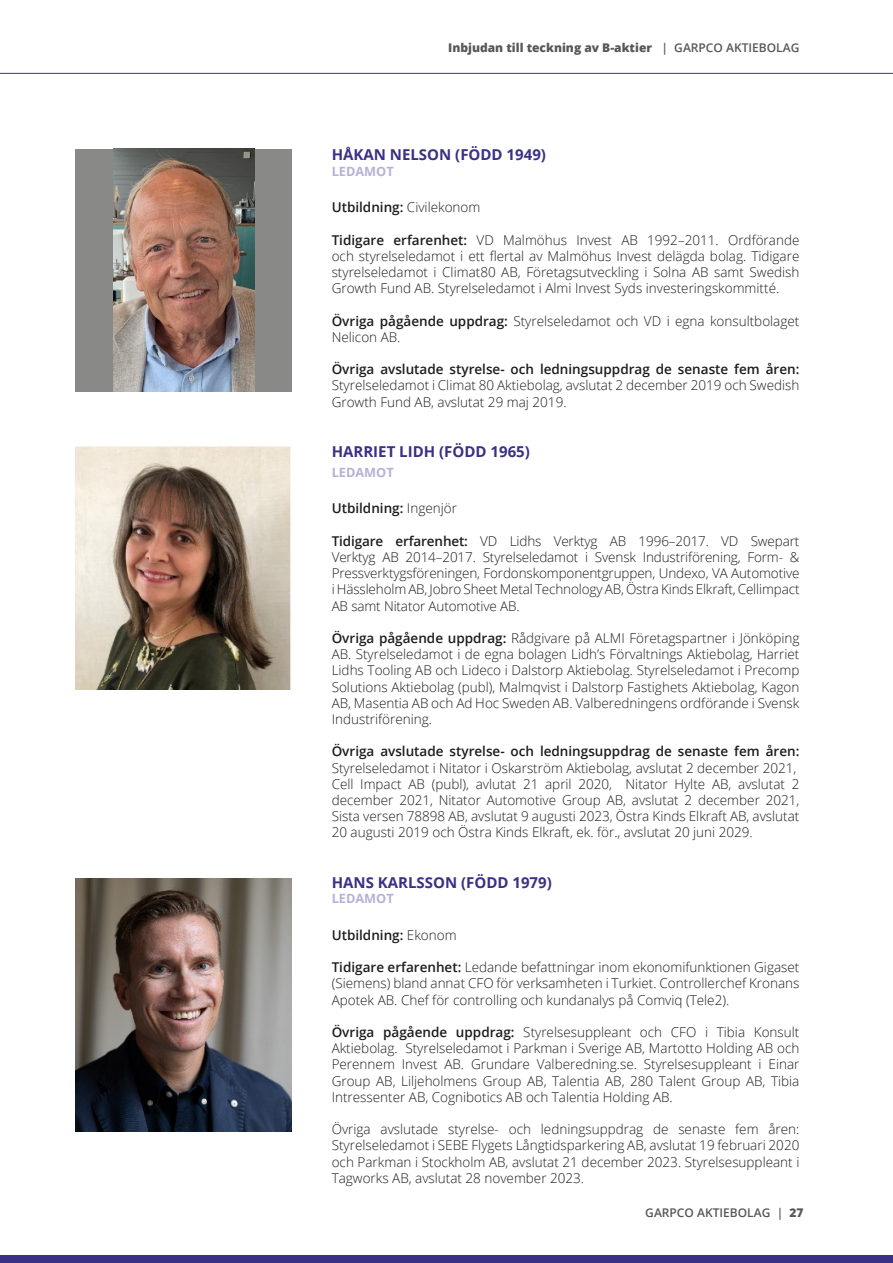
<style>
.page{position:relative;width:893px;height:1263px;background:#fff}
.page>*{position:absolute;margin:0;border:0;box-sizing:border-box;transform-origin:0 0}
.t1{font:700 15px "Open Sans";color:#393185}
.t2{font:300 13.5px/16.2px "Open Sans";color:#1d1d1b;text-align:justify}
.t3{font:600 13.5px "Open Sans";color:#1d1d1b}
.t4{font:700 12.75px "Open Sans";color:#b6b1d6}
.t5{font:800 12px "Open Sans";color:#575756}
.t6{font:600 12px "Open Sans";color:#575756}
.s1{font-weight:600}
.s2{font-weight:300}
.s3{font-weight:800}
</style>
<div class="page">
<div style="left:0;top:1255px;width:893px;height:8px;background:#393185"></div>
<hr style="left:0;top:73px;width:893px;height:1px;background:#393185">
<div style="left:76px;top:149px;width:216px;height:243px;background:#898988"></div>
<img style="left:113px;top:149px;width:142px;height:243px">
<img style="left:76px;top:446px;width:216px;height:243px">
<img style="left:76px;top:878px;width:216px;height:253px">
<p class="t5" style="left:448px;top:38px;width:353px">Inbjudan till teckning av B-aktier <span class="s1">| GARPCO AKTIEBOLAG</span></p>
<p class="t1" style="left:332px;top:144px;width:216px">HÅKAN NELSON (FÖDD 1949)</p>
<p class="t4" style="left:332px;top:162px;width:64px">LEDAMOT</p>
<p class="t3" style="left:332px;top:198px;width:150px">Utbildning: <span class="s2">Civilekonom</span></p>
<p class="t2" style="left:332px;top:231px;width:469px"><span class="s1">Tidigare erfarenhet:</span> VD Malmöhus Invest AB 1992–2011. Ordförande och styrelseledamot i ett flertal av Malmöhus Invest delägda bolag. Tidigare styrelseledamot i Climat80 AB, Företagsutveckling i Solna AB samt Swedish Growth Fund AB. Styrelseledamot i Almi Invest Syds investeringskommitté.</p>
<p class="t2" style="left:332px;top:312px;width:469px"><span class="s1">Övriga pågående uppdrag:</span> Styrelseledamot och VD i egna konsultbolaget<br>Nelicon AB.</p>
<p class="t3" style="left:332px;top:360px;width:469px">Övriga avslutade styrelse- och ledningsuppdrag de senaste fem åren:</p>
<p class="t2" style="left:332px;top:377px;width:469px">Styrelseledamot i Climat 80 Aktiebolag, avslutat 2 december 2019 och Swedish<br>Growth Fund AB, avslutat 29 maj 2019.</p>
<p class="t1" style="left:332px;top:441px;width:200px">HARRIET LIDH (FÖDD 1965)</p>
<p class="t4" style="left:332px;top:463px;width:64px">LEDAMOT</p>
<p class="t3" style="left:332px;top:499px;width:127px">Utbildning: <span class="s2">Ingenjör</span></p>
<p class="t2" style="left:332px;top:532px;width:469px"><span class="s1">Tidigare erfarenhet:</span> VD Lidhs Verktyg AB 1996–2017. VD Swepart Verktyg AB 2014–2017. Styrelseledamot i Svensk Industriförening, Form- &amp; Pressverktygsföreningen, Fordonskomponentgruppen, Undexo, VA Automotive i Hässleholm AB, Jobro Sheet Metal Technology AB, Östra Kinds Elkraft, Cellimpact AB samt Nitator Automotive AB.</p>
<p class="t2" style="left:332px;top:629px;width:469px"><span class="s1">Övriga pågående uppdrag:</span> Rådgivare på ALMI Företagspartner i Jönköping AB. Styrelseledamot i de egna bolagen Lidh’s Förvaltnings Aktiebolag, Harriet Lidhs Tooling AB och Lideco i Dalstorp Aktiebolag. Styrelseledamot i Precomp Solutions Aktiebolag (publ), Malmqvist i Dalstorp Fastighets Aktiebolag, Kagon AB, Masentia AB och Ad Hoc Sweden AB. Valberedningens ordförande i Svensk Industriförening.</p>
<p class="t3" style="left:332px;top:742px;width:469px">Övriga avslutade styrelse- och ledningsuppdrag de senaste fem åren:</p>
<p class="t2" style="left:332px;top:759px;width:469px;text-align:left">Styrelseledamot i Nitator i Oskarström Aktiebolag, avslutat 2 december 2021, Cell Impact AB (publ), avlutat 21 april 2020, Nitator Hylte AB, avslutat 2 december 2021, Nitator Automotive Group AB, avslutat 2 december 2021, Sista versen 78898 AB, avslutat 9 augusti 2023, Östra Kinds Elkraft AB, avslutat 20 augusti 2019 och Östra Kinds Elkraft, ek. för., avslutat 20 juni 2029.</p>
<p class="t1" style="left:332px;top:872px;width:222px">HANS KARLSSON (FÖDD 1979)</p>
<p class="t4" style="left:332px;top:889px;width:64px">LEDAMOT</p>
<p class="t3" style="left:332px;top:925px;width:126px">Utbildning: <span class="s2">Ekonom</span></p>
<p class="t2" style="left:332px;top:959px;width:469px"><span class="s1">Tidigare erfarenhet:</span> Ledande befattningar inom ekonomifunktionen Gigaset (Siemens) bland annat CFO för verksamheten i Turkiet. Controllerchef Kronans Apotek AB. Chef för controlling och kundanalys på Comviq (Tele2).</p>
<p class="t2" style="left:332px;top:1023px;width:469px"><span class="s1">Övriga pågående uppdrag:</span> Styrelsesuppleant och CFO i Tibia Konsult Aktiebolag. Styrelseledamot i Parkman i Sverige AB, Martotto Holding AB och Perennem Invest AB. Grundare Valberedning.se. Styrelsesuppleant i Einar Group AB, Liljeholmens Group AB, Talentia AB, 280 Talent Group AB, Tibia Intressenter AB, Cognibotics AB och Talentia Holding AB.</p>
<p class="t2" style="left:332px;top:1121px;width:469px">Övriga avslutade styrelse- och ledningsuppdrag de senaste fem åren:<br>Styrelseledamot i SEBE Flygets Långtidsparkering AB, avslutat 19 februari 2020 och Parkman i Stockholm AB, avslutat 21 december 2023. Styrelsesuppleant i Tagworks AB, avslutat 28 november 2023.</p>
<p class="t6" style="left:645px;top:1204px;width:160px">GARPCO AKTIEBOLAG | <span class="s3">27</span></p>
</div>
